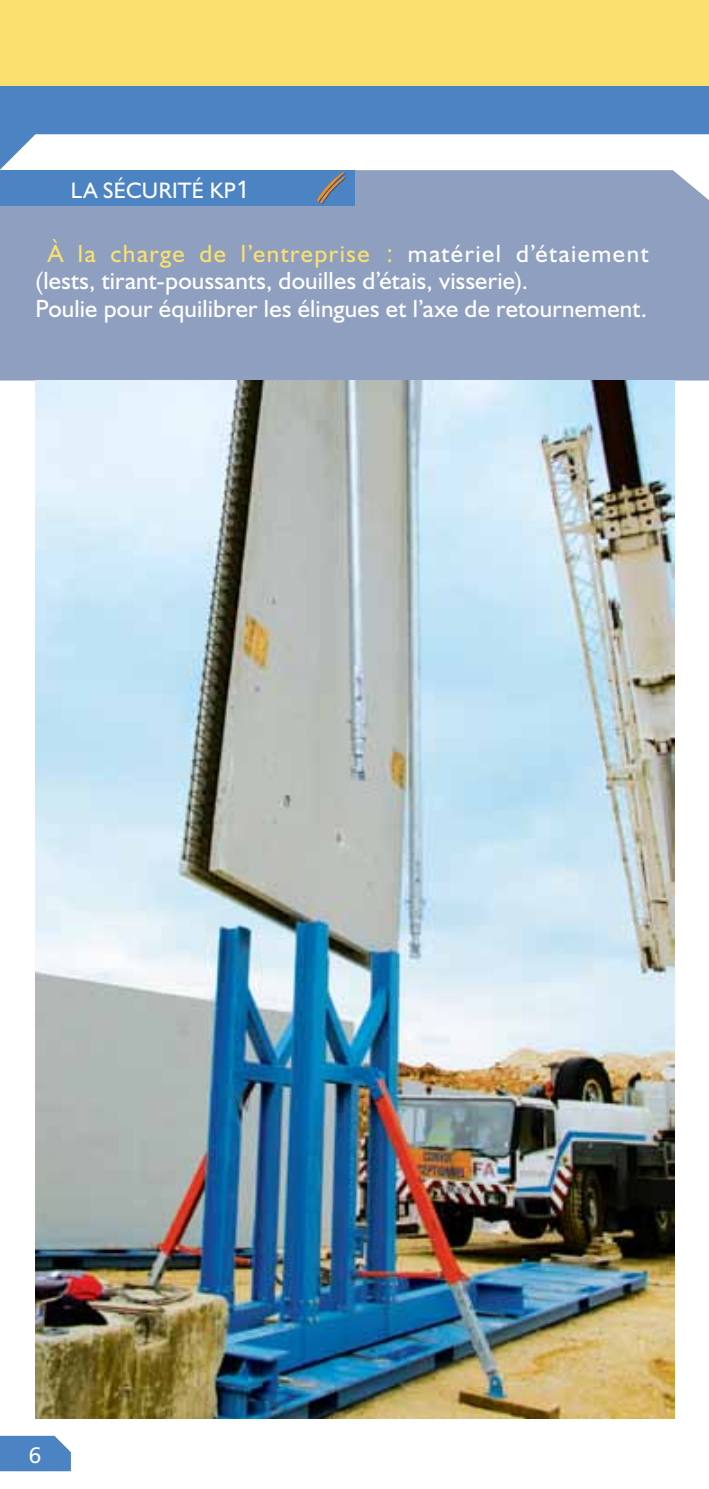
<style>
.page{position:relative;width:709px;height:1489px;background:#fff}
.page>*{position:absolute;margin:0;border:0;box-sizing:border-box;transform-origin:0 0}
.t1{font:25px/27.5px "Humanist 521 BT";letter-spacing:.01em;color:#fff}
.t2{font:22.5px "Humanist 521 BT";letter-spacing:.02em;color:#fff}
.t3{font:22.5px "Humanist 777 BT Roman B";color:#fff}
.s1{font-family:"Humanist 777 BT Roman B";font-size:25px}
.s2{color:#fae06e}
.s3{font-family:"Humanist 777 BT Roman B";color:#fae06e}
</style>
<div class="page">
<svg style="left:0;top:1435px;width:71px;height:35px;background:#5a8cc7"></svg>
<svg style="left:0;top:85px;width:709px;height:85px;fill:#4c83c3"></svg>
<div style="left:0;top:0;width:709px;height:85px;background:#fae06e"></div>
<div style="left:0;top:170px;width:709px;height:210px;background:#8e9fbf"></div>
<div style="left:0;top:170px;width:354px;height:36px;background:#4c83c3"></div>
<svg style="left:317px;top:171px;width:29px;height:33px"></svg>
<img style="left:35px;top:380px;width:639px;height:1037px">
<p class="t2" style="left:71px;top:176px;width:181px">LA SÉCURITÉ KP<span class="s1">1</span></p>
<p class="t1" style="left:35px;top:239px;width:615px;text-indent:12px"><span class="s2">À la charge de l’entreprise</span> <span class="s3">:</span> matériel d’étaiement (lests, tirant-poussants, douilles d’étais, visserie).<br>Poulie pour équilibrer les élingues et l’axe de retournement.</p>
<p class="t3" style="left:28px;top:1440px;width:14px">6</p>
</div>
